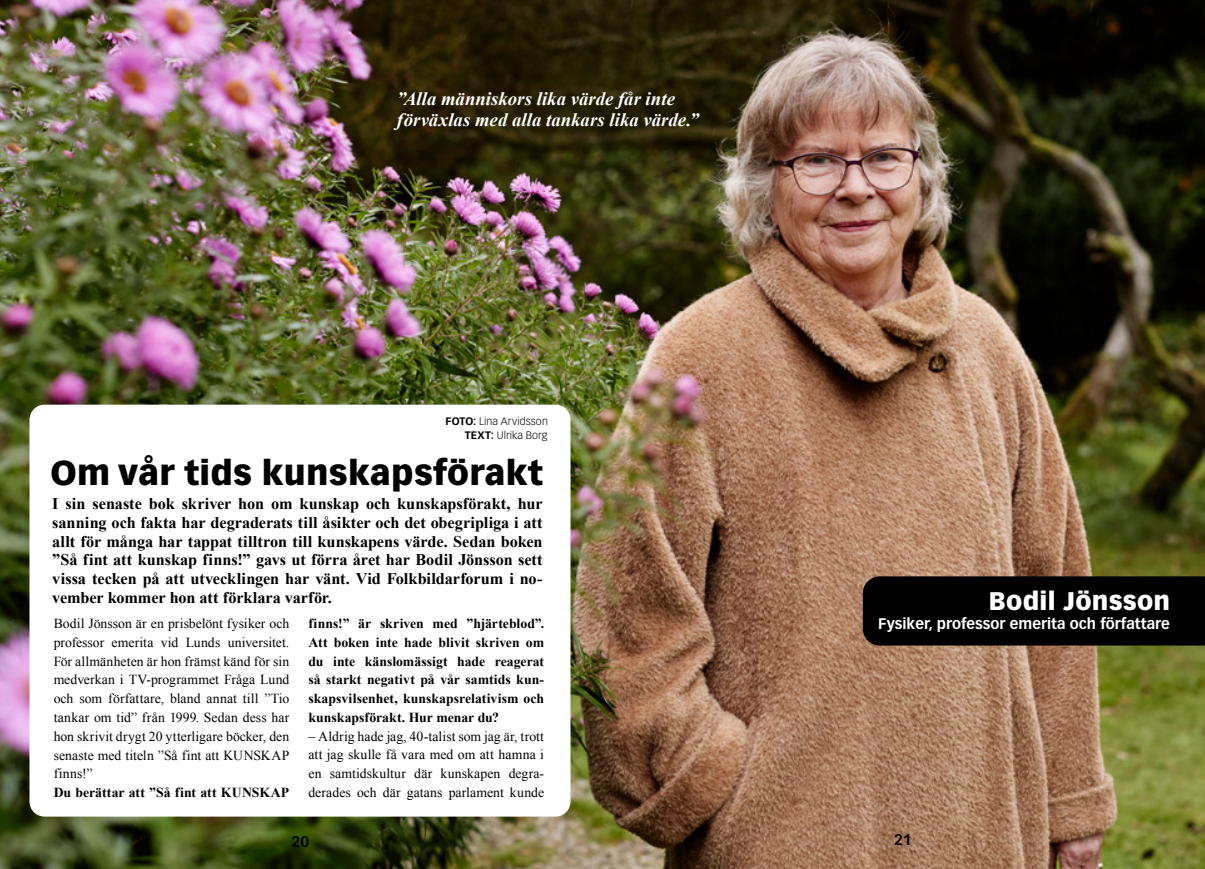
<style>
.page{position:relative;width:1205px;height:869px;background:#fff}
.page>*{position:absolute;margin:0;border:0;box-sizing:border-box;transform-origin:0 0}
.t1{font:900 33.75px "Vectora LT Pro";letter-spacing:.01em;color:#000}
.t2{font:900 25px "Vectora LT Pro";letter-spacing:.01em;color:#fff}
.t3{font:italic 700 18.75px/21.2px "Times New Roman";color:#fff}
.t4{font:700 16.25px/18.8px "Times New Roman";letter-spacing:-.005em;color:#000;text-align:justify}
.t5{font:700 15px "Vectora LT Pro";color:#fff}
.t6{font:700 15px "Vectora LT Pro";color:#000}
.t7{font:700 15px "Vectora LT Pro";color:#000101}
.t8{font:13.75px/18.8px "Times New Roman";letter-spacing:.005em;color:#000;text-align:justify}
.t9{font:700 13.75px/18.8px "Times New Roman";color:#000;text-align:justify}
.t10{font:300 10.62px "Vectora LT Pro";letter-spacing:.01em;color:#000}
.s1{font-weight:700}
</style>
<div class="page">
<img style="left:0;top:0;width:1205px;height:868px">
<div style="left:863px;top:576px;width:342px;height:69px;background:#000"></div>
<div style="left:29px;top:404px;width:541px;height:412px;background:#fff;border-radius:15px"></div>
<h3 class="t3" style="left:397px;top:87px;width:304px">”Alla människors lika värde får inte förväxlas med alla tankars lika värde.”</h3>
<p class="t10" style="left:445px;top:414px;width:104px"><span class="s1">FOTO:</span> Lina Arvidsson</p>
<p class="t10" style="left:465px;top:428px;width:84px"><span class="s1">TEXT:</span> Ulrika Borg</p>
<h1 class="t1" style="left:51px;top:452px;width:494px">Om vår tids kunskapsförakt</h1>
<p class="t4" style="left:52px;top:493px;width:492px">I sin senaste bok skriver hon om kunskap och kunskapsförakt, hur sanning och fakta har degraderats till åsikter och det obegripliga i att allt för många har tappat tilltron till kunskapens värde. Sedan boken ”Så fint att kunskap finns!” gavs ut förra året har Bodil Jönsson sett vissa tecken på att utvecklingen har vänt. Vid Folkbildarforum i no&shy;vember kommer hon att förklara varför.</p>
<p class="t8" style="left:54px;top:613px;width:237px">Bodil Jönsson är en prisbelönt fysiker och professor emerita vid Lunds universitet.<br>För allmänheten är hon främst känd för sin medverkan i TV-programmet Fråga Lund och som författare, bland annat till ”Tio tankar om tid” från 1999. Sedan dess har hon skrivit drygt 20 ytterligare böcker, den senaste med titeln ”Så fint att KUNSKAP finns!”</p>
<p class="t9" style="left:54px;top:782px;width:237px">Du berättar att ”Så fint att KUNSKAP</p>
<p class="t9" style="left:308px;top:613px;width:237px">finns!” är skriven med ”hjärteblod”.<br>Att boken inte hade blivit skriven om du inte känslomässigt hade reagerat så starkt negativt på vår samtids kun&shy;skapsvilsenhet, kunskapsrelativism och kunskapsförakt. Hur menar du?</p>
<p class="t8" style="left:308px;top:726px;width:237px">– Aldrig hade jag, 40-talist som jag är, trott att jag skulle få vara med om att hamna i en samtidskultur där kunskapen degra&shy;derades och där gatans parlament kunde</p>
<h2 class="t2" style="left:989px;top:585px;width:183px">Bodil Jönsson</h2>
<p class="t5" style="left:878px;top:614px;width:293px">Fysiker, professor emerita och författare</p>
<p class="t6" style="left:291px;top:832px;width:19px">20</p>
<p class="t7" style="left:894px;top:829px;width:19px">21</p>
</div>
